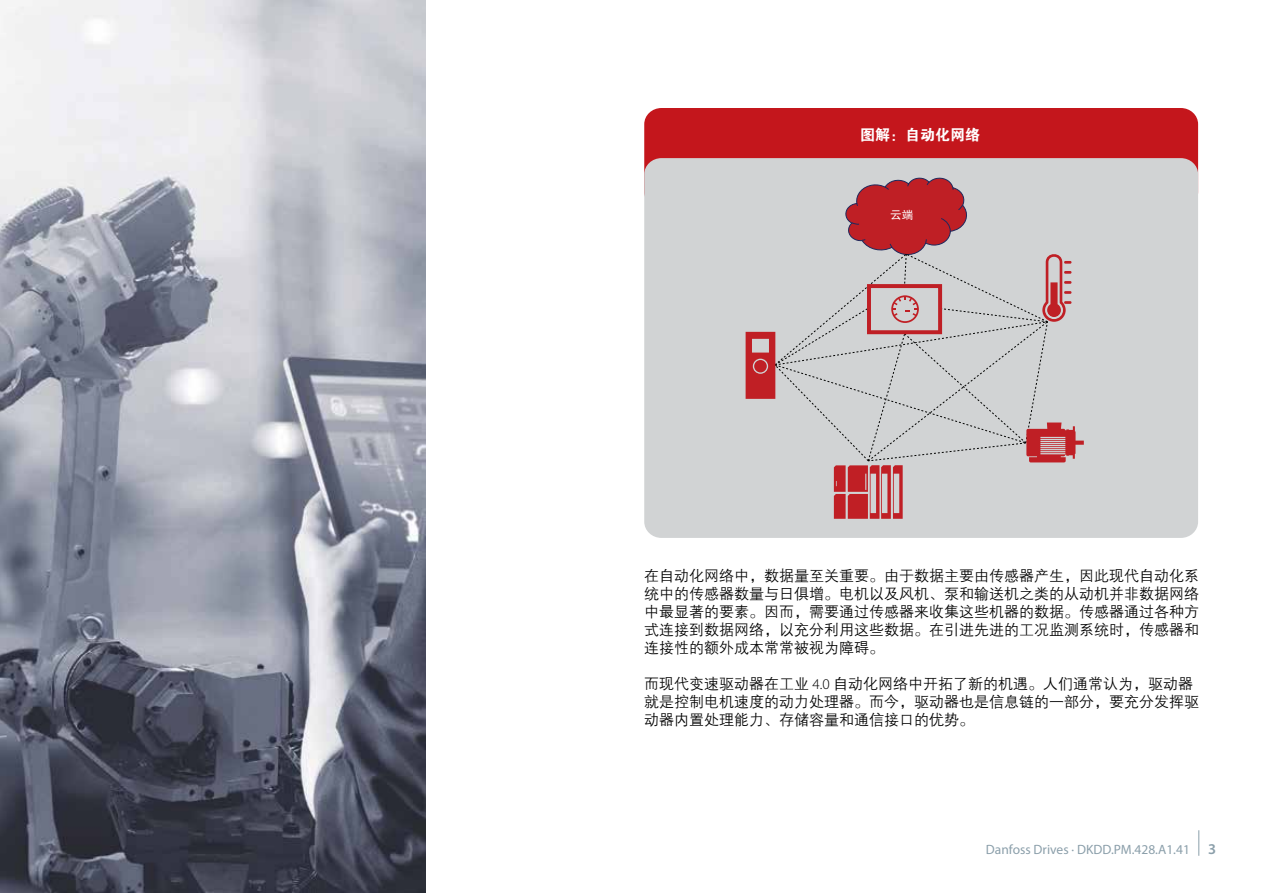
<style>
.page{position:relative;width:1263px;height:893px;background:#fff}
.page>*{position:absolute;margin:0;border:0;box-sizing:border-box;transform-origin:0 0}
.t1{font:15px/18px "FZZDXJW GB1 0";color:#000;text-align:justify}
.t2{font:15px "FZDHTJW GB1 0";color:#fff}
.t3{font:13.5px "Myriad Pro";color:#8b9faa}
.t4{font:11.7px "FZHTJW GB1 0";color:#fff}
.s1{font-family:"Myriad Pro";font-weight:300}
.s2{font-weight:600;font-size:15px}
</style>
<div class="page">
<div style="left:644px;top:108px;width:554px;height:100px;background:#c4161c;border-radius:17px"></div>
<div style="left:644px;top:158px;width:554px;height:380px;background:#d1d3d4;border-radius:17px"></div>
<img style="left:0;top:0;width:425px;height:893px">
<svg style="left:1198px;top:830px;width:1px;height:26px"></svg>
<svg style="left:746px;top:177px;width:338px;height:342px"></svg>
<p class="t2" style="left:860px;top:126px;width:121px">图解：自动化网络</p>
<p class="t4" style="left:890px;top:208px;width:25px">云端</p>
<p class="t1" style="left:644px;top:567px;width:556px">在自动化网络中，数据量至关重要。由于数据主要由传感器产生，因此现代自动化系统中的传感器数量与日俱增。电机以及风机、泵和输送机之类的从动机并非数据网络中最显著的要素。因而，需要通过传感器来收集这些机器的数据。传感器通过各种方式连接到数据网络，以充分利用这些数据。在引进先进的工况监测系统时，传感器和连接性的额外成本常常被视为障碍。</p>
<p class="t1" style="left:644px;top:675px;width:556px;text-align:left">而现代变速驱动器在工业 <span class="s1">4.0</span> 自动化网络中开拓了新的机遇。人们通常认为，驱动器就是控制电机速度的动力处理器。而今，驱动器也是信息链的一部分，要充分发挥驱动器内置处理能力、存储容量和通信接口的优势。</p>
<p class="t3" style="left:986px;top:841px;width:232px">Danfoss Drives · DKDD.PM.428.A1.41 <span class="s2">3</span></p>
</div>
